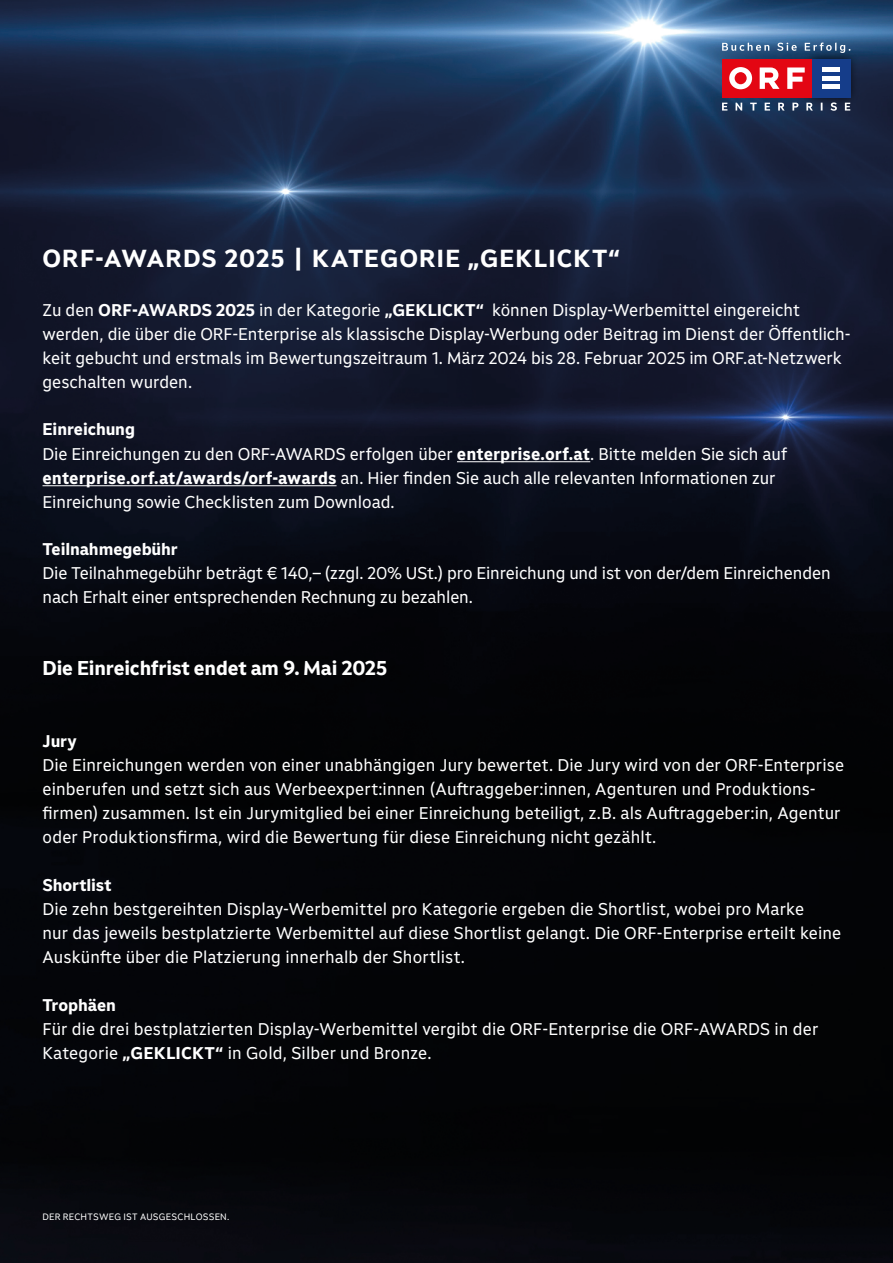
<style>
.page{position:relative;width:893px;height:1263px;background:#fff}
.page>*{position:absolute;margin:0;border:0;box-sizing:border-box;transform-origin:0 0}
.sub{font:700 24px "ORF Universal Basic HL";letter-spacing:.045em;color:#fff}
.Headline{font:700 19.5px "ORF Universal Basic HL";letter-spacing:-.005em;color:#fff}
.Headline-2{font:16.5px/24px "ORF Universal Basic TX";letter-spacing:.005em;color:#fff}
.Headline-3{font:700 16.5px "ORF Universal Basic HL";letter-spacing:-.005em;color:#fff}
.Headline-4{font:9px "ORF Universal Basic TX";letter-spacing:.03em;color:#fff}
.s1{font-weight:700}
</style>
<div class="page">
<img style="left:0;top:0;width:893px;height:1263px">
<img style="left:800px;top:46px;width:63px;height:63px">
<div style="left:812px;top:59px;width:38px;height:38px;background:#153d8a"></div>
<div style="left:722px;top:59px;width:90px;height:38px;background:#e30613"></div>
<svg style="left:729px;top:67px;width:76px;height:22px"></svg>
<div style="left:822px;top:67px;width:18px;height:5px;background:#fff"></div>
<hr style="left:822px;top:76px;width:18px;height:4px;background:#fff">
<div style="left:822px;top:84px;width:18px;height:5px;background:#fff"></div>
<svg style="left:722px;top:102px;width:128px;height:9px"></svg>
<svg style="left:722px;top:43px;width:128px;height:10px"></svg>
<hr style="left:457px;top:461px;width:133px;height:1px;background:#fff">
<hr style="left:43px;top:485px;width:294px;height:1px;background:#fff">
<p class="sub" style="left:43px;top:243px;width:579px">ORF-AWARDS 2025 | KATEGORIE „GEKLICKT“</p>
<p class="Headline-2" style="left:43px;top:298px;width:809px">Zu den <span class="s1">ORF-AWARDS 2025</span> in der Kategorie <span class="s1">„GEKLICKT“</span> können Display-Werbemittel eingereicht werden, die über die ORF-Enterprise als klassische Display-Werbung oder Beitrag im Dienst der Öffentlich&shy;keit gebucht und erstmals im Bewertungszeitraum 1. März 2024 bis 28. Februar 2025 im ORF.at-Netzwerk geschalten wurden.</p>
<p class="Headline-3" style="left:43px;top:418px;width:94px">Einreichung</p>
<p class="Headline-2" style="left:43px;top:442px;width:746px">Die Einreichungen zu den ORF-AWARDS erfolgen über <span class="s1">enterprise.orf.at</span>. Bitte melden Sie sich auf <span class="s1">enterprise.orf.at/awards/orf-awards</span> an. Hier finden Sie auch alle relevanten Informationen zur<br>Einreichung sowie Checklisten zum Download.</p>
<p class="Headline-3" style="left:43px;top:538px;width:137px">Teilnahmegebühr</p>
<p class="Headline-2" style="left:43px;top:561px;width:790px">Die Teilnahmegebühr beträgt € 140,– (zzgl. 20% USt.) pro Einreichung und ist von der/dem Einreichenden nach Erhalt einer entsprechenden Rechnung zu bezahlen.</p>
<p class="Headline" style="left:43px;top:655px;width:346px">Die Einreichfrist endet am 9. Mai 2025</p>
<p class="Headline-3" style="left:43px;top:730px;width:36px">Jury</p>
<p class="Headline-2" style="left:43px;top:753px;width:803px">Die Einreichungen werden von einer unabhängigen Jury bewertet. Die Jury wird von der ORF-Enterprise einberufen und setzt sich aus Werbeexpert:innen (Auftraggeber:innen, Agenturen und Produktions&shy;firmen) zusammen. Ist ein Jurymitglied bei einer Einreichung beteiligt, z.B. als Auftraggeber:in, Agentur oder Produktionsfirma, wird die Bewertung für diese Einreichung nicht gezählt.</p>
<p class="Headline-3" style="left:43px;top:874px;width:70px">Shortlist</p>
<p class="Headline-2" style="left:43px;top:897px;width:800px">Die zehn bestgereihten Display-Werbemittel pro Kategorie ergeben die Shortlist, wobei pro Marke<br>nur das jeweils bestplatzierte Werbemittel auf diese Shortlist gelangt. Die ORF-Enterprise erteilt keine<br>Auskünfte über die Platzierung innerhalb der Shortlist.</p>
<p class="Headline-3" style="left:43px;top:994px;width:75px">Trophäen</p>
<p class="Headline-2" style="left:43px;top:1017px;width:777px">Für die drei bestplatzierten Display-Werbemittel vergibt die ORF-Enterprise die ORF-AWARDS in der<br>Kategorie <span class="s1">„GEKLICKT“</span> in Gold, Silber und Bronze.</p>
<p class="Headline-4" style="left:43px;top:1212px;width:188px">DER RECHTSWEG IST AUSGESCHLOSSEN.</p>
</div>
